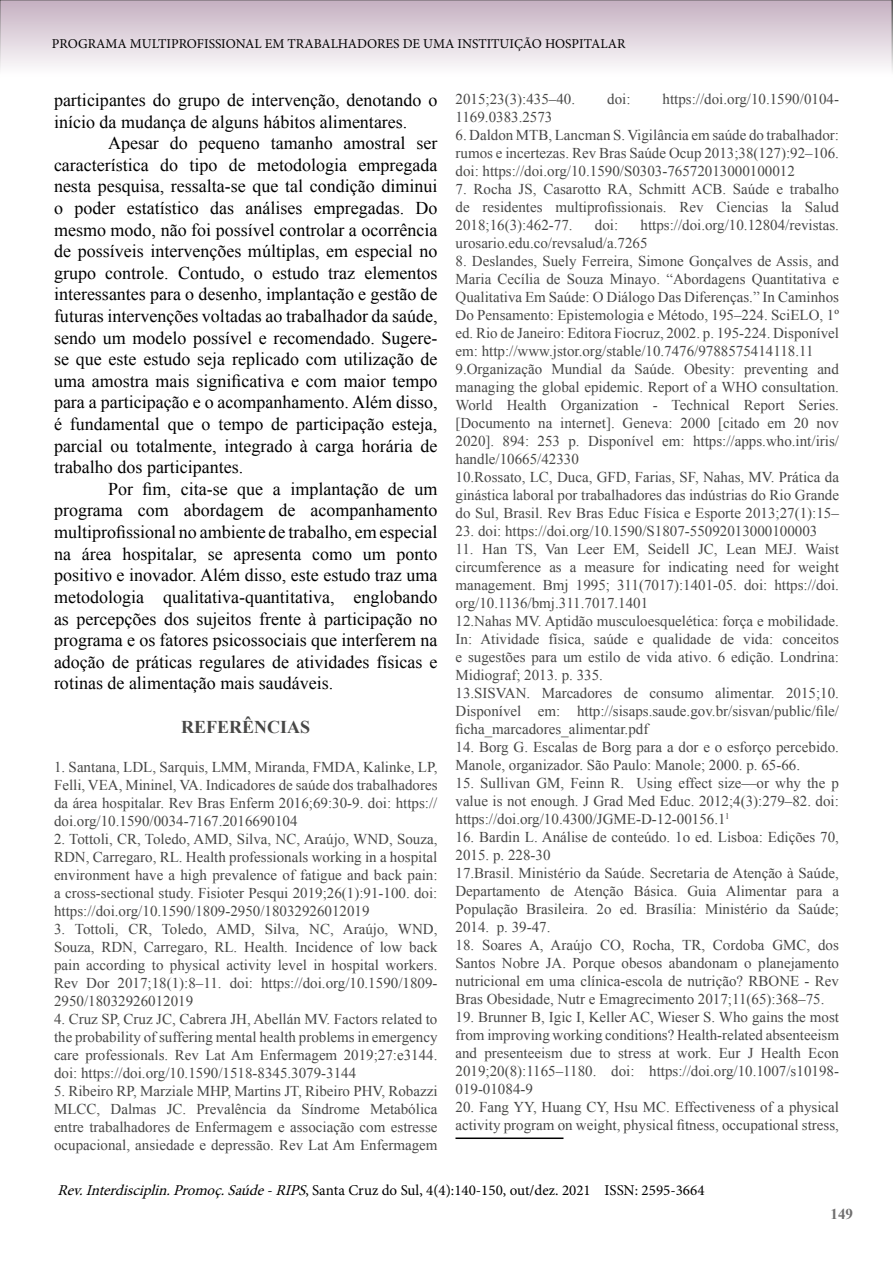
<style>
.page{position:relative;width:893px;height:1263px;background:#fff}
.page>*{position:absolute;margin:0;border:0;box-sizing:border-box;transform-origin:0 0}
.t1{font:18px/21.6px "Times New Roman";color:#000;text-align:justify}
.t2{font:700 18px "Times New Roman";color:#474746}
.t3{font:15px/18px "Times New Roman";color:#474746;text-align:justify}
.t4{font:15px "Minion Pro";color:#000}
.t5{font:700 15px "Times New Roman";color:#706f6f}
.t6{font:13.5px "Minion Pro";color:#000}
.s1{font-style:italic}
</style>
<div class="page">
<svg style="left:0;top:0;width:893px;height:72px"></svg>
<hr style="left:455px;top:1137px;width:108px;height:2px;background:#000">
<p class="t6" style="left:52px;top:35px;width:575px">PROGRAMA MULTIPROFISSIONAL EM TRABALHADORES DE UMA INSTITUIÇÃO HOSPITALAR</p>
<p class="t1" style="left:54px;top:89px;width:385px">participantes do grupo de intervenção, denotando o início da mudança de alguns hábitos alimentares.</p>
<p class="t1" style="left:54px;top:132px;width:385px;text-indent:54px">Apesar do pequeno tamanho amostral ser característica do tipo de metodologia empregada nesta pesquisa, ressalta-se que tal condição diminui o poder estatístico das análises empregadas. Do mesmo modo, não foi possível controlar a ocorrência de possíveis intervenções múltiplas, em especial no grupo controle. Contudo, o estudo traz elementos interessantes para o desenho, implantação e gestão de futuras intervenções voltadas ao trabalhador da saúde, sendo um modelo possível e recomendado. Sugere&shy;se que este estudo seja replicado com utilização de uma amostra mais significativa e com maior tempo para a participação e o acompanhamento. Além disso, é fundamental que o tempo de participação esteja, parcial ou totalmente, integrado à carga horária de trabalho dos participantes.</p>
<p class="t1" style="left:54px;top:478px;width:385px;text-indent:54px">Por fim, cita-se que a implantação de um programa com abordagem de acompanhamento multiprofissional no ambiente de trabalho, em especial na área hospitalar, se apresenta como um ponto positivo e inovador. Além disso, este estudo traz uma metodologia qualitativa-quantitativa, englobando as percepções dos sujeitos frente à participação no programa e os fatores psicossociais que interferem na adoção de práticas regulares de atividades físicas e rotinas de alimentação mais saudáveis.</p>
<p class="t2" style="left:181px;top:714px;width:131px">REFERÊNCIAS</p>
<p class="t3" style="left:54px;top:758px;width:385px">1. Santana, LDL, Sarquis, LMM, Miranda, FMDA, Kalinke, LP, Felli, VEA, Mininel, VA. Indicadores de saúde dos trabalhadores da área hospitalar. Rev Bras Enferm 2016;69:30-9. doi: https:// doi.org/10.1590/0034-7167.2016690104</p>
<p class="t3" style="left:54px;top:830px;width:385px">2. Tottoli, CR, Toledo, AMD, Silva, NC, Araújo, WND, Souza, RDN, Carregaro, RL. Health professionals working in a hospital environment have a high prevalence of fatigue and back pain: a cross-sectional study. Fisioter Pesqui 2019;26(1):91-100. doi: https://doi.org/10.1590/1809-2950/18032926012019</p>
<p class="t3" style="left:54px;top:920px;width:385px">3. Tottoli, CR, Toledo, AMD, Silva, NC, Araújo, WND, Souza, RDN, Carregaro, RL. Health. Incidence of low back pain according to physical activity level in hospital workers.<br>Rev Dor 2017;18(1):8–11. doi: https://doi.org/10.1590/1809- 2950/18032926012019</p>
<p class="t3" style="left:54px;top:1010px;width:385px">4. Cruz SP, Cruz JC, Cabrera JH, Abellán MV. Factors related to the probability of suffering mental health problems in emergency care professionals. Rev Lat Am Enfermagem 2019;27:e3144. doi: https://doi.org/10.1590/1518-8345.3079-3144</p>
<p class="t3" style="left:54px;top:1082px;width:385px">5. Ribeiro RP, Marziale MHP, Martins JT, Ribeiro PHV, Robazzi MLCC, Dalmas JC. Prevalência da Síndrome Metabólica entre trabalhadores de Enfermagem e associação com estresse ocupacional, ansiedade e depressão. Rev Lat Am Enfermagem</p>
<p class="t3" style="left:455px;top:90px;width:121px">2015;23(3):435–40.</p>
<p class="t3" style="left:607px;top:90px;width:25px">doi:</p>
<p class="t3" style="left:663px;top:90px;width:178px">https://doi.org/10.1590/0104-</p>
<p class="t3" style="left:455px;top:108px;width:98px">1169.0383.2573</p>
<p class="t3" style="left:455px;top:126px;width:385px">6. Daldon MTB, Lancman S. Vigilância em saúde do trabalhador: rumos e incertezas. Rev Bras Saúde Ocup 2013;38(127):92–106. doi: https://doi.org/10.1590/S0303-76572013000100012</p>
<p class="t3" style="left:455px;top:180px;width:385px">7. Rocha JS, Casarotto RA, Schmitt ACB. Saúde e trabalho de residentes multiprofissionais. Rev Ciencias la Salud 2018;16(3):462-77.</p>
<p class="t3" style="left:455px;top:216px;width:385px;text-indent:185px">https://doi.org/10.12804/revistas. urosario.edu.co/revsalud/a.7265</p>
<p class="t3" style="left:455px;top:252px;width:385px;text-align:left">8. Deslandes, Suely Ferreira, Simone Gonçalves de Assis, and Maria Cecília de Souza Minayo. “Abordagens Quantitativa e Qualitativa Em Saúde: O Diálogo Das Diferenças.” In Caminhos Do Pensamento: Epistemologia e Método, 195–224. SciELO, 1º ed. Rio de Janeiro: Editora Fiocruz, 2002. p. 195-224. Disponível em: http://www.jstor.org/stable/10.7476/9788575414118.11<br>9.Organização Mundial da Saúde. Obesity: preventing and managing the global epidemic. Report of a WHO consultation.<br>World Health Organization - Technical Report Series. [Documento na internet]. Geneva: 2000 [citado em 20 nov 2020]. 894: 253 p. Disponível em: https://apps.who.int/iris/ handle/10665/42330<br>10.Rossato, LC, Duca, GFD, Farias, SF, Nahas, MV. Prática da ginástica laboral por trabalhadores das indústrias do Rio Grande do Sul, Brasil. Rev Bras Educ Física e Esporte 2013;27(1):15–</p>
<p class="t3" style="left:455px;top:522px;width:363px">23. doi: https://doi.org/10.1590/S1807-55092013000100003</p>
<p class="t3" style="left:455px;top:540px;width:385px;text-align:left">11. Han TS, Van Leer EM, Seidell JC, Lean MEJ. Waist circumference as a measure for indicating need for weight management. Bmj 1995; 311(7017):1401-05. doi: https://doi. org/10.1136/bmj.311.7017.1401<br>12.Nahas MV. Aptidão musculoesquelética: força e mobilidade.<br>In: Atividade física, saúde e qualidade de vida: conceitos e sugestões para um estilo de vida ativo. 6 edição. Londrina:<br>Midiograf; 2013. p. 335.<br>13.SISVAN. Marcadores de consumo alimentar. 2015;10.<br>Disponível em: http://sisaps.saude.gov.br/sisvan/public/file/ ficha_marcadores_alimentar.pdf</p>
<p class="t3" style="left:455px;top:738px;width:385px">14. Borg G. Escalas de Borg para a dor e o esforço percebido.<br>Manole, organizador. São Paulo: Manole; 2000. p. 65-66.</p>
<p class="t3" style="left:455px;top:774px;width:385px">15. Sullivan GM, Feinn R. Using effect size—or why the p value is not enough. J Grad Med Educ. 2012;4(3):279–82. doi: https://doi.org/10.4300/JGME-D-12-00156.1<sup>1</sup></p>
<p class="t3" style="left:455px;top:828px;width:385px;text-align:left">16. Bardin L. Análise de conteúdo. 1o ed. Lisboa: Edições 70, 2015. p. 228-30<br>17.Brasil. Ministério da Saúde. Secretaria de Atenção à Saúde, Departamento de Atenção Básica. Guia Alimentar para a População Brasileira. 2o ed. Brasília: Ministério da Saúde; 2014. p. 39-47.</p>
<p class="t3" style="left:455px;top:936px;width:385px">18. Soares A, Araújo CO, Rocha, TR, Cordoba GMC, dos Santos Nobre JA. Porque obesos abandonam o planejamento nutricional em uma clínica-escola de nutrição? RBONE - Rev Bras Obesidade, Nutr e Emagrecimento 2017;11(65):368–75.</p>
<p class="t3" style="left:455px;top:1008px;width:385px">19. Brunner B, Igic I, Keller AC, Wieser S. Who gains the most from improving working conditions? Health-related absenteeism and presenteeism due to stress at work. Eur J Health Econ 2019;20(8):1165–1180. doi: https://doi.org/10.1007/s10198- 019-01084-9</p>
<p class="t3" style="left:455px;top:1098px;width:385px">20. Fang YY, Huang CY, Hsu MC. Effectiveness of a physical activity program on weight, physical fitness, occupational stress,</p>
<p class="t3" style="left:595px;top:216px;width:25px">doi:</p>
<p class="t4" style="left:57px;top:1180px;width:649px"><span class="s1">Rev.Interdisciplin.Promoç.Saúde-RIPS</span>, Santa Cruz do Sul, 4(4):140-150, out/dez. 2021 ISSN: 2595-3664</p>
<p class="t5" style="left:831px;top:1204px;width:24px">149</p>
</div>
